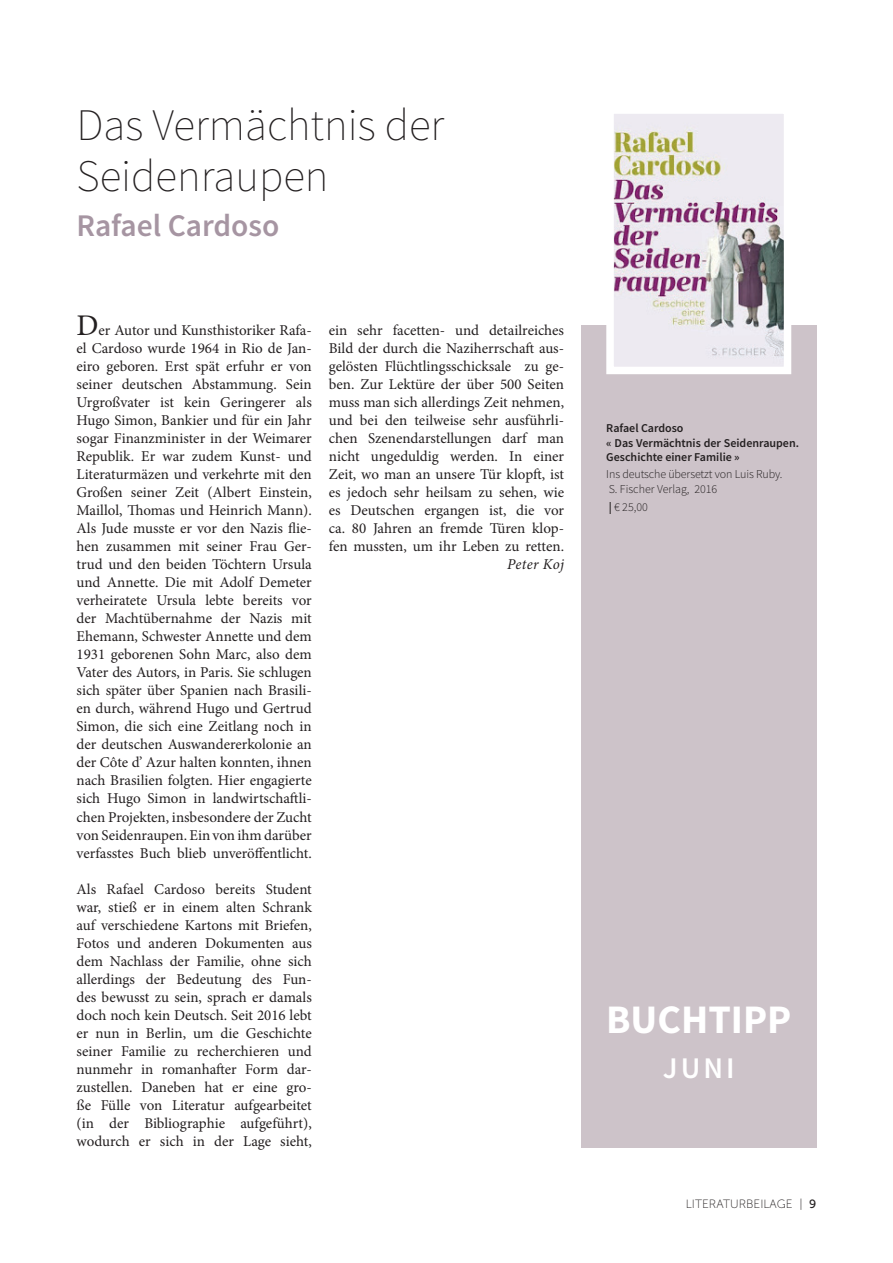
<style>
.page{position:relative;width:893px;height:1263px;background:#fff}
.page>*{position:absolute;margin:0;border:0;box-sizing:border-box;transform-origin:0 0}
.t1{font:200 45px/51px "Source Sans Pro";color:#231f20}
.t2{font:700 40.5px "Source Sans Pro";color:#fff}
.t3{font:600 31.5px "Source Sans Pro";color:#a695a2}
.t4{font:600 30px "Source Sans Pro";color:#fff}
.t5{font:15px/18px "Minion Pro";color:#231f20;text-align:justify}
.t6{font:italic 15px "Minion Pro";letter-spacing:.02em;color:#231f20}
.t7{font:600 12px/14.4px "Source Sans Pro";color:#231f20}
.t8{font:300 12px/14.4px "Source Sans Pro";letter-spacing:-.01em;color:#231f20}
.t9{font:12px "Museo Sans 100";color:#231f20}
.s1{font-size:30px}
.s2{font-weight:600}
.s3{font-family:"Museo Sans 500"}
</style>
<div class="page">
<div style="left:581px;top:325px;width:235px;height:823px;background:#cdc3c9"></div>
<img style="left:615px;top:115px;width:167px;height:250px">
<div style="left:606px;top:106px;width:185px;height:268px;border:8px solid #fff"></div>
<h1 class="t1" style="left:77px;top:100px;width:369px">Das Vermächtnis der<br>Seidenraupen</h1>
<h3 class="t3" style="left:77px;top:205px;width:204px">Rafael Cardoso</h3>
<p class="t5" style="left:77px;top:322px;width:237px"><span class="s1">D</span>er Autor und Kunsthistoriker Rafa&shy;el Cardoso wurde 1964 in Rio de Jan&shy;eiro geboren. Erst spät erfuhr er von seiner deutschen Abstammung. Sein Urgroßvater ist kein Geringerer als Hugo Simon, Bankier und für ein Jahr sogar Finanzminister in der Weimarer Republik. Er war zudem Kunst- und Literaturmäzen und verkehrte mit den Großen seiner Zeit (Albert Einstein, Maillol, Thomas und Heinrich Mann).<br>Als Jude musste er vor den Nazis flie&shy;hen zusammen mit seiner Frau Ger&shy;trud und den beiden Töchtern Ursula und Annette. Die mit Adolf Demeter verheiratete Ursula lebte bereits vor der Machtübernahme der Nazis mit Ehemann, Schwester Annette und dem 1931 geborenen Sohn Marc, also dem Vater des Autors, in Paris. Sie schlugen sich später über Spanien nach Brasili&shy;en durch, während Hugo und Gertrud Simon, die sich eine Zeitlang noch in der deutschen Auswandererkolonie an der Côte d’ Azur halten konnten, ihnen nach Brasilien folgten. Hier engagierte sich Hugo Simon in landwirtschaftli&shy;chen Projekten, insbesondere der Zucht von Seidenraupen. Ein von ihm darüber verfasstes Buch blieb unveröffentlicht.</p>
<p class="t5" style="left:77px;top:880px;width:237px">Als Rafael Cardoso bereits Student war, stieß er in einem alten Schrank auf verschiedene Kartons mit Briefen, Fotos und anderen Dokumenten aus dem Nachlass der Familie, ohne sich allerdings der Bedeutung des Fun&shy;des bewusst zu sein, sprach er damals doch noch kein Deutsch. Seit 2016 lebt er nun in Berlin, um die Geschichte seiner Familie zu recherchieren und nunmehr in romanhafter Form dar&shy;zustellen. Daneben hat er eine gro&shy;ße Fülle von Literatur aufgearbeitet (in der Bibliographie aufgeführt), wodurch er sich in der Lage sieht,</p>
<p class="t5" style="left:329px;top:321px;width:237px">ein sehr facetten- und detailreiches Bild der durch die Naziherrschaft aus&shy;gelösten Flüchtlingsschicksale zu ge&shy;ben. Zur Lektüre der über 500 Seiten muss man sich allerdings Zeit nehmen, und bei den teilweise sehr ausführli&shy;chen Szenendarstellungen darf man nicht ungeduldig werden. In einer Zeit, wo man an unsere Tür klopft, ist es jedoch sehr heilsam zu sehen, wie es Deutschen ergangen ist, die vor ca. 80 Jahren an fremde Türen klop&shy;fen mussten, um ihr Leben zu retten.</p>
<p class="t6" style="left:507px;top:554px;width:59px">Peter Koj</p>
<p class="t7" style="left:606px;top:421px;width:194px">Rafael Cardoso<br>« Das Vermächtnis der Seidenraupen.<br>Geschichte einer Familie »</p>
<p class="t8" style="left:606px;top:467px;width:178px">Ins deutsche übersetzt von Luis Ruby.<br>S. Fischer Verlag, 2016</p>
<p class="t8" style="left:609px;top:500px;width:41px"><span class="s2">|</span> € 25,00</p>
<h2 class="t2" style="left:606px;top:992px;width:187px">BUCHTIPP</h2>
<h3 class="t4" style="left:663px;top:1049px;width:73px">JUNI</h3>
<p class="t9" style="left:686px;top:1198px;width:132px">LITERATURBEILAGE | <span class="s3">9</span></p>
</div>
